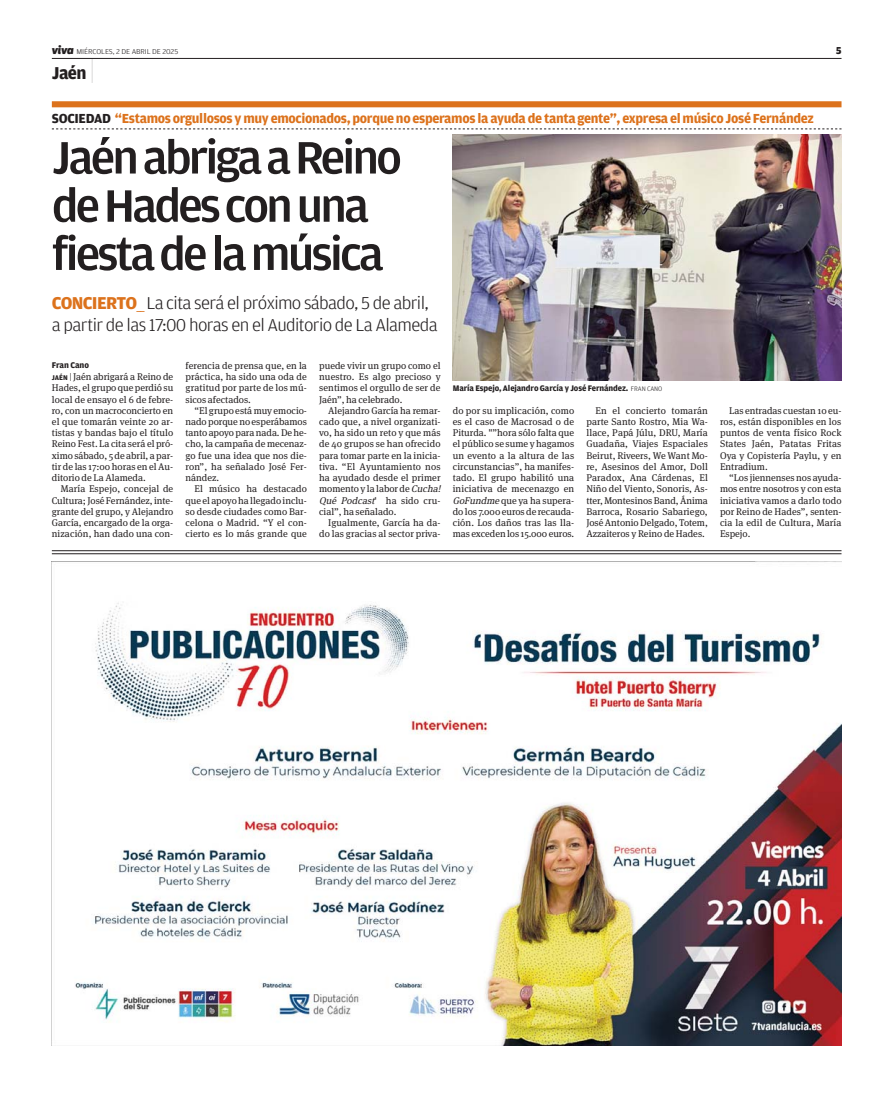
<style>
.page{position:relative;width:893px;height:1094px;background:#fff}
.page>*{position:absolute;margin:0;border:0;box-sizing:border-box;transform-origin:0 0}
.t1{font:500 48.15px/48.2px "Amplitude";letter-spacing:-.06em;color:#231f20;scale:1.04 1}
.t2{font:300 18.15px/22.2px "Amplitude";letter-spacing:-.035em;color:#231f20;scale:1.05 1}
.t3{font:700 18.15px "Amplitude";color:#231f20}
.t4{font:700 13.95px "Amplitude";letter-spacing:-.025em;color:#dc721c}
.t5{font:900 10.65px "Amplitude";color:#231f20}
.t6{font:9.75px/11.2px "Meta Serif OT";letter-spacing:.005em;color:#231f20;text-align:justify}
.t7{font:700 8.85px "Amplitude";letter-spacing:-.01em;color:#231f20}
.t8{font:700 8.55px "Amplitude";letter-spacing:-.015em;color:#231f20}
.t9{font:300 7.5px "Amplitude";letter-spacing:-.01em;color:#231f20;scale:1.1 1}
.s1{font-family:"Apex New";font-weight:800;font-style:italic;font-size:11.85px}
.s2{font-family:"Apex New";font-weight:100;font-size:24.6px}
.s3{color:#231f20}
.s4{font-weight:700;color:#dc721c}
.s5{color:#dc721c}
.s6{font-family:"Amplitude";font-weight:700;font-size:7.35px}
.s7{font-family:"Amplitude";font-weight:300}
.s8{font-style:italic}
.s9{font-weight:300;font-size:6.9px}
</style>
<div class="page">
<hr style="left:52px;top:58px;width:789px;height:1px;background:#231f20">
<div style="left:52px;top:101px;width:789px;height:6px;background:#dc721c"></div>
<svg style="left:52px;top:129px;width:789px;height:1px"></svg>
<hr style="left:52px;top:550px;width:789px;height:1px;background:#231f20">
<hr style="left:52px;top:553px;width:789px;height:1px;background:#231f20">
<img style="left:75px;top:603px;width:766px;height:442px">
<img style="left:453px;top:135px;width:388px;height:246px">
<p class="t9" style="left:52px;top:49px;width:116px"><span class="s1">viva</span> MIÉRCOLES, 2 DE ABRIL DE 2025</p>
<p class="t5" style="left:836px;top:46px;width:7px">5</p>
<h2 class="t3" style="left:52px;top:66px;width:43px">Jaén <span class="s2">|</span></h2>
<h3 class="t4" style="left:52px;top:113px;width:763px"><span class="s3">SOCIEDAD</span> “Estamos orgullosos y muy emocionados, porque no esperamos la ayuda de tanta gente”, expresa el músico José Fernández</h3>
<h1 class="t1" style="left:52px;top:136px;width:338px">Jaén abriga a Reino de Hades con una fiesta de la música</h1>
<h2 class="t2" style="left:52px;top:293px;width:369px"><span class="s4">CONCIERTO</span><span class="s5">__</span> La cita será el próximo sábado, 5 de abril, a partir de las 17:00 horas en el Auditorio de La Alameda</h2>
<p class="t7" style="left:52px;top:361px;width:39px">Fran Cano</p>
<p class="t6" style="left:52px;top:371px;width:123px"><span class="s6">JAÉN</span> <span class="s7">|</span> Jaén abrigará a Reino de Hades, el grupo que perdió su local de ensayo el 6 de febre&shy;ro, con un macroconcierto en el que tomarán veinte 20 ar&shy;tistas y bandas bajo el título Reino Fest. La cita será el pró&shy;ximo sábado, 5 de abril, a par&shy;tir de las 17:00 horas en el Au&shy;ditorio de La Alameda.</p>
<p class="t6" style="left:52px;top:484px;width:123px;text-indent:9px">María Espejo, concejal de Cultura; José Fernández, inte&shy;grante del grupo, y Alejandro García, encargado de la orga&shy;nización, han dado una con-</p>
<p class="t6" style="left:185px;top:360px;width:123px">ferencia de prensa que, en la práctica, ha sido una oda de gratitud por parte de los mú&shy;sicos afectados.</p>
<p class="t6" style="left:185px;top:405px;width:123px;text-indent:9px">“El grupo está muy emocio&shy;nado porque no esperábamos tanto apoyo para nada. De he&shy;cho, la campaña de mecenaz&shy;go fue una idea que nos die&shy;ron”, ha señalado José Fer&shy;nández.</p>
<p class="t6" style="left:185px;top:484px;width:123px;text-indent:9px">El músico ha destacado que el apoyo ha llegado inclu&shy;so desde ciudades como Bar&shy;celona o Madrid. “Y el con&shy;cierto es lo más grande que</p>
<p class="t6" style="left:319px;top:360px;width:123px">puede vivir un grupo como el nuestro. Es algo precioso y sentimos el orgullo de ser de Jaén”, ha celebrado.</p>
<p class="t6" style="left:319px;top:405px;width:125px;text-align:left;text-indent:9px">Alejandro García ha remar&shy;cado que, a nivel organizati&shy;vo, ha sido un reto y que más de 40 grupos se han ofrecido para tomar parte en la inicia&shy;tiva. “El Ayuntamiento nos ha ayudado desde el primer momento y la labor de <span class="s8">Cucha!<br>Qué Podcast</span>' h a s i d o c r u - cial”, ha señalado.</p>
<p class="t6" style="left:319px;top:517px;width:123px;text-align:right">Igualmente, García ha da&shy;do las gracias al sector priva-</p>
<p class="t8" style="left:453px;top:385px;width:211px">María Espejo, Alejandro García y José Fernández. <span class="s9">FRAN CANO</span></p>
<p class="t6" style="left:453px;top:405px;width:123px">do por su implicación, como es el caso de Macrosad o de Piturda. "”hora sólo falta que el público se sume y hagamos un evento a la altura de las circunstancias”, ha manifes&shy;tado. El grupo habilitó una iniciativa de mecenazgo en <span class="s8">GoFundme</span>que ya ha supera&shy;do los 7.000 euros de recauda&shy;ción. Los daños tras las lla&shy;mas exceden los 15.000 euros.</p>
<p class="t6" style="left:586px;top:405px;width:123px;text-indent:9px">En el concierto tomarán parte Santo Rostro, Mia Wa&shy;llace, Papá Júlu, DRU, María Guadaña, Viajes Espaciales Beirut, Riveers, We Want Mo&shy;re, Asesinos del Amor, Doll Paradox, Ana Cárdenas, El Niño del Viento, Sonoris, As&shy;tter, Montesinos Band, Ánima Barroca, Rosario Sabariego, José Antonio Delgado, Totem, Azzaiteros y Reino de Hades.</p>
<p class="t6" style="left:720px;top:405px;width:123px;text-indent:9px">Las entradas cuestan 10 eu&shy;ros, están disponibles en los puntos de venta físico Rock States Jaén, Patatas Fritas Oya y Copistería Paylu, y en Entradium.</p>
<p class="t6" style="left:720px;top:472px;width:123px;text-indent:9px">“Los jiennenses nos ayuda&shy;mos entre nosotros y con esta iniciativa vamos a darlo todo por Reino de Hades”, senten&shy;cia la edil de Cultura, María Espejo.</p>
</div>
